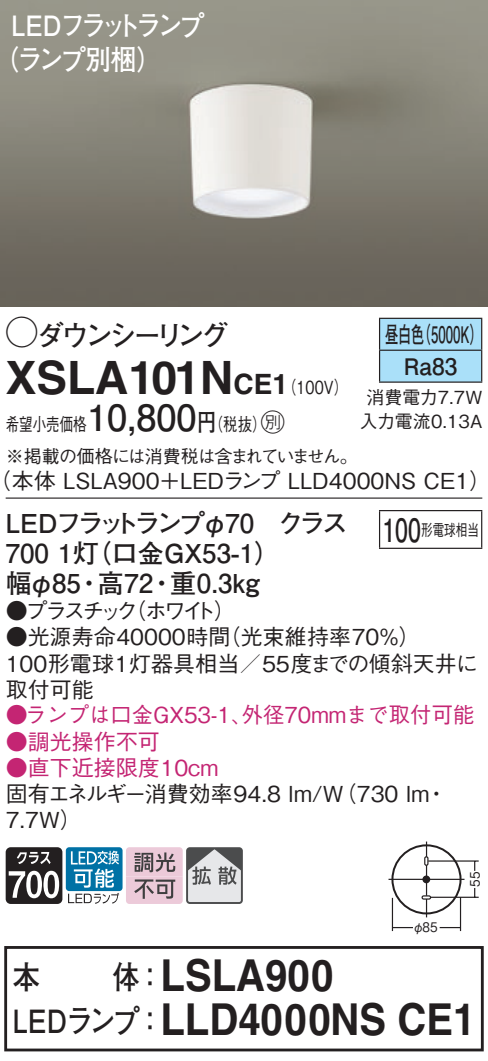
<style>
.page{position:relative;width:488px;height:1061px;background:#fff}
.page>*{position:absolute;margin:0;border:0;box-sizing:border-box;transform-origin:0 0}
.t1{font:700 46px "Helvetica LT Std";color:#231f20}
.t2{font:700 44px "Helvetica LT Std";color:#231f20;scale:.91 1}
.t3{font:700 36px "Futo Go B101 Pro";color:#231f20}
.t4{font:700 32px "Futo Go B101 Pro";color:#231f20;scale:.85 1}
.t5{font:700 32px "Futo Go B101 Pro";color:#231f20;scale:.72 1}
.t6{font:700 28px/34px "Futo Go B101 Pro";letter-spacing:-.12em;color:#fff;scale:.9 1}
.t7{font:700 28px "Futo Go B101 Pro";letter-spacing:-.15em;color:#231f20}
.t8{font:700 28px "Helvetica LT Std";color:#231f20}
.t9{font:700 26px "Futo Go B101 Pro";color:#231f20}
.t10{font:700 26px "Futo Go B101 Pro";letter-spacing:-.135em;color:#231f20}
.t11{font:24px "Ford Classification 1";color:#231f20}
.t12{font:700 22.8px/32px "Futo Go B101 Pro";color:#231f20;scale:.58 1}
.t13{font:500 22px/26px "Gothic BBB Pro";color:#231f20}
.t14{font:500 22px "Gothic BBB Pro";color:#c42573}
.t15{font:500 18px/31.6px "Gothic BBB Pro";letter-spacing:-.04em;color:#231f20;scale:.75 1}
.t16{font:500 18px/24px "Gothic BBB Pro";color:#231f20;text-align:center}
.t17{font:500 18px "Gothic BBB Pro";color:#231f20;scale:.8 1}
.t18{font:500 16px "Gothic BBB Pro";color:#231f20;scale:.72 1}
.t19{font:500 13.2px "Gothic BBB Pro";color:#231f20;scale:.9 1}
.s1{font-family:"Ford Classification 1";font-weight:400;font-size:32px}
.s2{font-size:46px}
.s3{font-family:"Helvetica LT Std";font-weight:700;font-size:28px}
.s4{font-family:"Gothic BBB Pro";font-weight:500;font-size:18px}
.s5{font-family:"Futo Go B101 Pro";font-weight:700;font-size:24px}
</style>
<div class="page">
<img style="left:0;top:0;width:488px;height:306px">
<div style="left:380px;top:319px;width:101px;height:62px;background:#aae0f9"></div>
<hr style="left:379px;top:317px;width:103px;height:2px;background:#231f20">
<hr style="left:379px;top:319px;width:1px;height:30px;background:#231f20">
<hr style="left:481px;top:319px;width:1px;height:30px;background:#231f20">
<hr style="left:379px;top:349px;width:103px;height:2px;background:#231f20">
<hr style="left:379px;top:351px;width:1px;height:30px;background:#231f20">
<hr style="left:481px;top:351px;width:1px;height:30px;background:#231f20">
<hr style="left:379px;top:381px;width:103px;height:2px;background:#231f20">
<hr style="left:6px;top:497px;width:476px;height:1px;background:#231f20">
<hr style="left:379px;top:511px;width:1px;height:36px;background:#231f20">
<hr style="left:379px;top:510px;width:103px;height:1px;background:#231f20">
<hr style="left:481px;top:511px;width:1px;height:36px;background:#231f20">
<hr style="left:379px;top:547px;width:103px;height:2px;background:#231f20">
<div style="left:421px;top:895px;width:10px;height:4px;border:1px solid #231f20;border-radius:2px"></div>
<div style="left:391px;top:844px;width:70px;height:70px;border:2px solid #231f20;border-radius:50%"></div>
<hr style="left:388px;top:878px;width:76px;height:1px;background:#231f20">
<svg style="left:424px;top:841px;width:4px;height:24px"></svg>
<hr style="left:425px;top:865px;width:2px;height:30px;background:#231f20">
<svg style="left:425px;top:898px;width:2px;height:19px"></svg>
<div style="left:422px;top:875px;width:8px;height:8px;background:#231f20;border-radius:50%"></div>
<hr style="left:428px;top:860px;width:50px;height:1px;background:#231f20">
<hr style="left:430px;top:896px;width:48px;height:1px;background:#231f20">
<hr style="left:459px;top:897px;width:2px;height:33px;background:#231f20">
<hr style="left:391px;top:897px;width:2px;height:33px;background:#231f20">
<hr style="left:392px;top:926px;width:21px;height:2px;background:#231f20">
<hr style="left:439px;top:926px;width:21px;height:2px;background:#231f20">
<svg style="left:6px;top:847px;width:56px;height:56px"></svg>
<div style="left:66px;top:847px;width:56px;height:43px;background:#0071a5;border-radius:3px"></div>
<svg style="left:68px;top:850px;width:51px;height:53px"></svg>
<svg style="left:126px;top:847px;width:114px;height:56px;background:#c1b3ba"></svg>
<div style="left:186px;top:847px;width:57px;height:56px;border:2px solid #4b4c4d;border-radius:3px"></div>
<div style="left:4px;top:945px;width:479px;height:106px;border:3px solid #231f20"></div>
<p class="t6" style="left:-7px;top:5px;width:237px;text-indent:18px">LEDフラットランプ（ランプ別梱(</p>
<p class="t7" style="left:6px;top:312px;width:224px"><span class="s1">A</span>ダウンシーリング</p>
<p class="t12" style="left:417px;top:315px;width:115px">（5000 (K</p>
<p class="t12" style="left:403px;top:315px;width:94px;text-indent:-19px">昼白色<br>Ra83</p>
<p class="t16" style="left:359px;top:383px;width:124px">消費電力7.7W入力電流0.13A</p>
<h1 class="t1" style="left:6px;top:349px;width:196px">XSLA101</h1>
<p class="t8" style="left:200px;top:367px;width:74px"><span class="s2">N</span>CE</p>
<p class="t17" style="left:272px;top:372px;width:96px">（<span class="s3">1</span> 100 (V</p>
<h3 class="t3" style="left:87px;top:389px;width:111px">10,800</h3>
<p class="t11" style="left:252px;top:410px;width:34px">C<span class="s4">）</span></p>
<p class="t17" style="left:197px;top:410px;width:70px">（<span class="s5">円</span>税抜</p>
<p class="t15" style="left:6px;top:406px;width:471px">希望小売価格<br>※掲載の価格には消費税は含まれていません。</p>
<p class="t13" style="left:-10px;top:465px;width:502px">（本体 LSLA900＋LEDランプ LLD4000NS CE1(</p>
<p class="t10" style="left:6px;top:502px;width:250px">LEDフラットランプφ70</p>
<p class="t9" style="left:6px;top:532px;width:276px">700 （灯1 口金GX53-1(</p>
<p class="t9" style="left:170px;top:562px;width:91px">重0.3kg</p>
<p class="t9" style="left:6px;top:562px;width:77px">幅φ85</p>
<p class="t9" style="left:98px;top:562px;width:57px">高72</p>
<p class="t9" style="left:76px;top:562px;width:27px">・</p>
<p class="t9" style="left:149px;top:562px;width:27px">・</p>
<p class="t13" style="left:124px;top:595px;width:113px">（ホワイト(</p>
<p class="t13" style="left:6px;top:595px;width:133px">●プラスチック</p>
<p class="t9" style="left:278px;top:502px;width:71px">クラス</p>
<h3 class="t5" style="left:382px;top:504px;width:55px">100</h3>
<p class="t18" style="left:421px;top:516px;width:82px">形電球相当</p>
<p class="t13" style="left:219px;top:621px;width:203px">（光束維持率70％(</p>
<p class="t13" style="left:6px;top:621px;width:473px">●光源寿命40000時間<br>100形電球1灯器具相当／55度までの傾斜天井に取付可能</p>
<p class="t14" style="left:6px;top:723px;width:156px">●調光操作不可</p>
<p class="t14" style="left:6px;top:749px;width:214px">●直下近接限度10cm</p>
<p class="t13" style="left:425px;top:777px;width:23px">・</p>
<p class="t14" style="left:6px;top:697px;width:248px">●ランプは口金GX53-1、</p>
<p class="t14" style="left:242px;top:697px;width:234px">外径70mmまで取付可能</p>
<p class="t13" style="left:6px;top:777px;width:425px">固有エネルギー消費効率94.8 lm （W/ 730 lm<br>7.7W(</p>
<p class="t19" style="left:464px;top:886px;width:18px;rotate:-90deg">55</p>
<p class="t19" style="left:412px;top:916px;width:29px">φ85</p>
<h3 class="t4" style="left:13px;top:950px;width:34px">本</h3>
<h3 class="t4" style="left:113px;top:950px;width:62px">体：</h3>
<h2 class="t2" style="left:160px;top:948px;width:191px">LSLA900</h2>
<h3 class="t4" style="left:13px;top:994px;width:179px">LEDランプ：</h3>
<h2 class="t2" style="left:160px;top:992px;width:347px">LLD4000NS CE1</h2>
</div>
